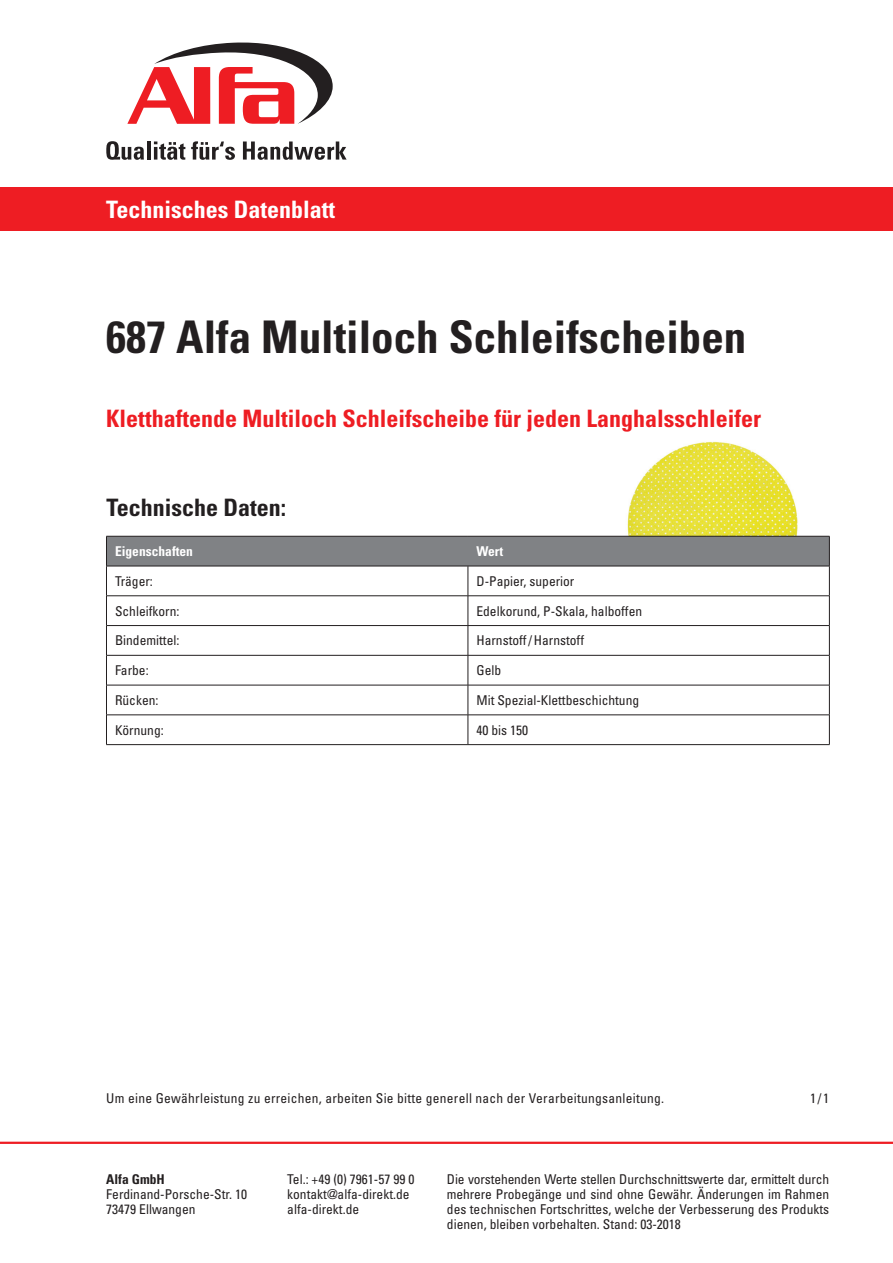
<style>
.page{position:relative;width:893px;height:1263px;background:#fff}
.page>*{position:absolute;margin:0;border:0;box-sizing:border-box;transform-origin:0 0}
.t1{font:700 condensed 45px "Univers LT Std";color:#231f20}
.t2{font:700 condensed 24px "Univers LT Std";color:#ee1d23}
.t3{font:700 condensed 24px "Univers LT Std";color:#fff}
.t4{font:700 condensed 24px "Univers LT Std";color:#231f20}
.t5{font:condensed 13.5px/15px "Univers LT Std";color:#231f20}
.t6{font:condensed 13.5px "Univers LT Std";letter-spacing:.02em;color:#231f20}
.t7{font:700 condensed 13.5px "Univers LT Std";color:#fff}
.t8{font:700 condensed 13.5px "Univers LT Std";color:#231f20}
</style>
<div class="page">
<hr style="left:0;top:1142px;width:893px;height:2px;background:#ee1d23">
<div style="left:0;top:187px;width:893px;height:44px;background:#ee1d23"></div>
<svg style="left:106px;top:141px;width:38px;height:19px"></svg>
<hr style="left:147px;top:141px;width:3px;height:19px;background:#231f20">
<svg style="left:154px;top:141px;width:31px;height:19px"></svg>
<svg style="left:191px;top:141px;width:44px;height:19px"></svg>
<svg style="left:243px;top:141px;width:104px;height:19px"></svg>
<svg style="left:127px;top:42px;width:206px;height:82px"></svg>
<img style="left:614px;top:441px;width:196px;height:95px">
<div style="left:107px;top:537px;width:722px;height:29px;background:#808285"></div>
<hr style="left:106px;top:536px;width:1px;height:30px;background:#231f20">
<hr style="left:829px;top:536px;width:1px;height:30px;background:#231f20">
<hr style="left:106px;top:566px;width:362px;height:1px;background:#231f20">
<hr style="left:106px;top:566px;width:1px;height:30px;background:#231f20">
<hr style="left:468px;top:566px;width:362px;height:1px;background:#231f20">
<hr style="left:468px;top:566px;width:1px;height:30px;background:#231f20">
<hr style="left:829px;top:566px;width:1px;height:30px;background:#231f20">
<hr style="left:106px;top:595px;width:362px;height:1px;background:#231f20">
<hr style="left:468px;top:595px;width:362px;height:1px;background:#231f20">
<hr style="left:106px;top:625px;width:362px;height:1px;background:#231f20">
<svg style="left:106px;top:596px;width:1px;height:59px"></svg>
<hr style="left:468px;top:625px;width:362px;height:1px;background:#231f20">
<svg style="left:468px;top:596px;width:1px;height:59px"></svg>
<svg style="left:829px;top:596px;width:1px;height:59px"></svg>
<hr style="left:106px;top:655px;width:362px;height:1px;background:#231f20">
<hr style="left:106px;top:655px;width:1px;height:30px;background:#231f20">
<hr style="left:468px;top:655px;width:362px;height:1px;background:#231f20">
<hr style="left:468px;top:655px;width:1px;height:30px;background:#231f20">
<hr style="left:829px;top:655px;width:1px;height:30px;background:#231f20">
<hr style="left:106px;top:685px;width:362px;height:1px;background:#231f20">
<hr style="left:106px;top:685px;width:1px;height:30px;background:#231f20">
<hr style="left:468px;top:685px;width:362px;height:1px;background:#231f20">
<hr style="left:468px;top:685px;width:1px;height:30px;background:#231f20">
<hr style="left:829px;top:685px;width:1px;height:30px;background:#231f20">
<hr style="left:106px;top:715px;width:362px;height:1px;background:#231f20">
<svg style="left:106px;top:716px;width:1px;height:28px"></svg>
<hr style="left:468px;top:715px;width:362px;height:1px;background:#231f20">
<svg style="left:468px;top:715px;width:1px;height:29px"></svg>
<svg style="left:829px;top:715px;width:1px;height:29px"></svg>
<hr style="left:106px;top:744px;width:362px;height:1px;background:#231f20">
<hr style="left:468px;top:744px;width:362px;height:1px;background:#231f20">
<hr style="left:106px;top:536px;width:362px;height:1px;background:#231f20">
<hr style="left:468px;top:536px;width:362px;height:1px;background:#231f20">
<h2 class="t3" style="left:106px;top:195px;width:230px">Technisches Datenblatt</h2>
<h1 class="t1" style="left:106px;top:309px;width:641px">687 Alfa Multiloch Schleifscheiben</h1>
<h2 class="t2" style="left:106px;top:404px;width:656px">Kletthaftende Multiloch Schleifscheibe für jeden Langhalsschleifer</h2>
<h2 class="t4" style="left:106px;top:493px;width:181px">Technische Daten:</h2>
<p class="t7" style="left:115px;top:543px;width:80px">Eigenschaften</p>
<p class="t7" style="left:476px;top:543px;width:28px">Wert</p>
<p class="t5" style="left:115px;top:573px;width:39px">Träger:</p>
<p class="t5" style="left:476px;top:573px;width:100px">D-Papier, superior</p>
<p class="t5" style="left:115px;top:603px;width:66px">Schleifkorn:</p>
<p class="t5" style="left:476px;top:603px;width:167px">Edelkorund, P-Skala, halboffen</p>
<p class="t5" style="left:115px;top:633px;width:66px">Bindemittel:</p>
<p class="t5" style="left:476px;top:633px;width:109px">Harnstoff/Harnstoff</p>
<p class="t5" style="left:115px;top:663px;width:35px">Farbe:</p>
<p class="t5" style="left:476px;top:663px;width:26px">Gelb</p>
<p class="t5" style="left:115px;top:692px;width:45px">Rücken:</p>
<p class="t5" style="left:476px;top:692px;width:164px">Mit Spezial-Klettbeschichtung</p>
<p class="t5" style="left:115px;top:722px;width:50px">Körnung:</p>
<p class="t5" style="left:476px;top:722px;width:53px">40 bis 150</p>
<p class="t6" style="left:106px;top:1090px;width:559px">Um eine Gewährleistung zu erreichen, arbeiten Sie bitte generell nach der Verarbeitungsanleitung.</p>
<p class="t5" style="left:810px;top:1090px;width:21px">1/1</p>
<p class="t8" style="left:106px;top:1171px;width:60px">Alfa GmbH</p>
<p class="t5" style="left:106px;top:1186px;width:142px">Ferdinand-Porsche-Str. 10<br>73479 Ellwangen</p>
<p class="t5" style="left:287px;top:1171px;width:129px">Tel.: +49 (0) 7961-57 99 0 kontakt@alfa-direkt.de alfa-direkt.de</p>
<p class="t5" style="left:447px;top:1171px;width:384px;text-align:justify">Die vorstehenden Werte stellen Durchschnittswerte dar, ermittelt durch mehrere Probegänge und sind ohne Gewähr. Änderungen im Rahmen des technischen Fortschrittes, welche der Verbesserung des Produkts dienen, bleiben vorbehalten. Stand: 03-2018</p>
</div>
